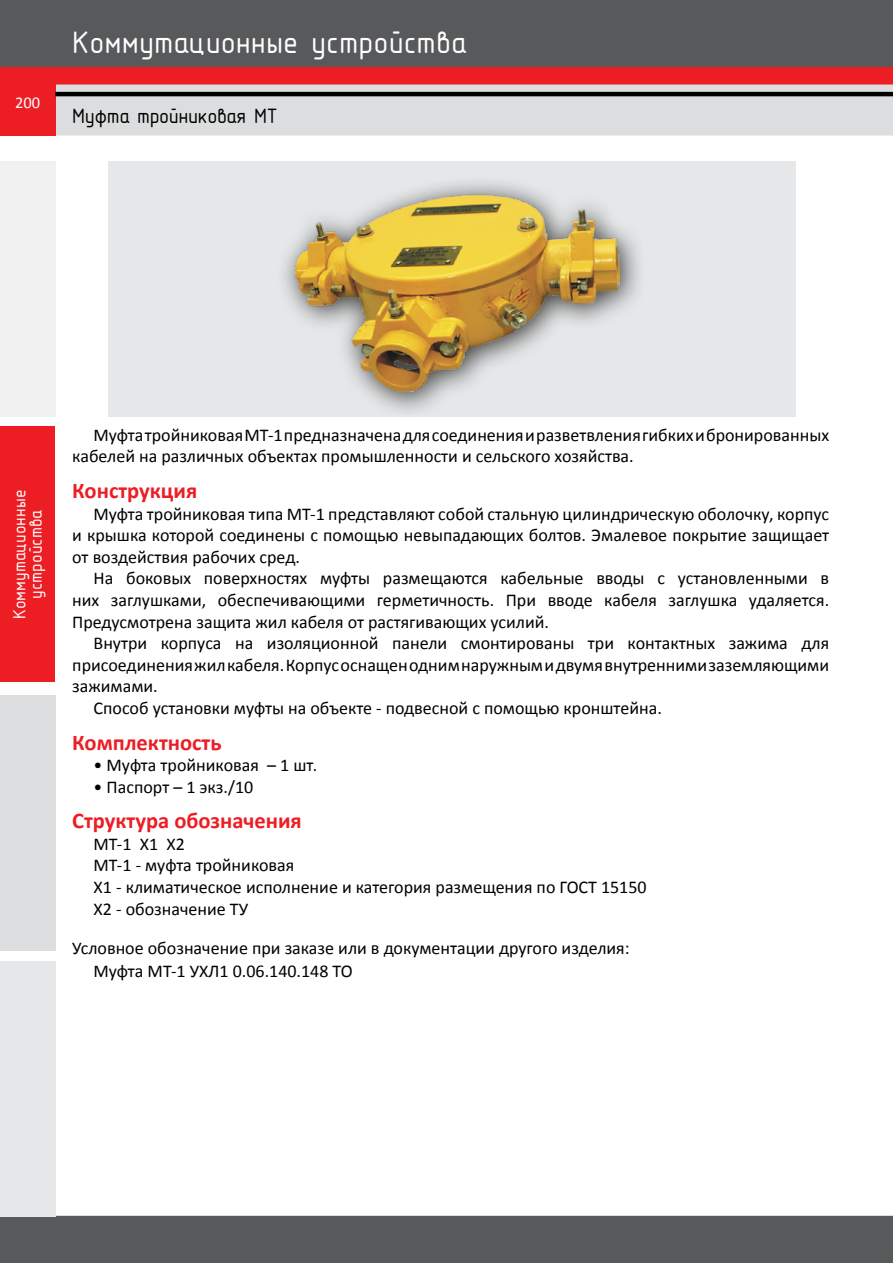
<style>
.page{position:relative;width:893px;height:1263px;background:#fff}
.page>*{position:absolute;margin:0;border:0;box-sizing:border-box;transform-origin:0 0}
.t1{font:31.5px "GOST 2.304 81 type B";color:#fff}
.t2{font:700 22.5px "Calibri";color:#ed1d24}
.t3{font:21px "GOST 2.304 81 type B";letter-spacing:-.02em;color:#000}
.t4{font:18px/21.6px "Calibri";color:#000}
.t5{font:18px/16.5px "GOST 2.304 81 type B";color:#fff;text-align:center}
.t6{font:16.5px "Calibri";color:#fff}
</style>
<div class="page">
<div style="left:0;top:0;width:893px;height:68px;background:#58595b"></div>
<div style="left:0;top:1216px;width:893px;height:47px;background:#58595b"></div>
<div style="left:0;top:68px;width:893px;height:17px;background:#ed1d24"></div>
<div style="left:55px;top:85px;width:838px;height:51px;background:#dcddde"></div>
<div style="left:0;top:68px;width:55px;height:68px;background:#ed1d24"></div>
<hr style="left:55px;top:92px;width:838px;height:4px;background:#000">
<div style="left:0;top:162px;width:55px;height:255px;background:#f1f1f2"></div>
<div style="left:0;top:695px;width:55px;height:255px;background:#dcddde"></div>
<div style="left:0;top:961px;width:55px;height:255px;background:#e6e7e8"></div>
<div style="left:0;top:427px;width:55px;height:255px;background:#ed1d24"></div>
<div style="left:108px;top:161px;width:338px;height:255px;background:#e6e7e8"></div>
<div style="left:390px;top:161px;width:405px;height:255px;background:#e6e7e8"></div>
<div style="left:276px;top:175px;width:371px;height:244px;background:#000;opacity:.75"></div>
<img style="left:295px;top:195px;width:325px;height:197px">
<p class="t6" style="left:15px;top:92px;width:27px">200</p>
<h1 class="t1" style="left:72px;top:25px;width:395px">Коммутационные устройства</h1>
<p class="t3" style="left:72px;top:105px;width:207px">Муфта тройниковая МТ</p>
<p class="t5" style="left:11px;top:619px;width:131px;rotate:-90deg">Коммутационные устройства</p>
<p class="t4" style="left:72px;top:424px;width:758px;text-indent:21px">Муфта тройниковая МТ-1 предназначена для соединения и разветвления гибких и бронированных кабелей на различных объектах промышленности и сельского хозяйства.</p>
<p class="t2" style="left:72px;top:476px;width:126px">Конструкция</p>
<p class="t4" style="left:72px;top:503px;width:758px;text-align:justify;text-indent:21px">Муфта тройниковая типа МТ-1 представляют собой стальную цилиндрическую оболочку, корпус и крышка которой соединены с помощью невыпадающих болтов. Эмалевое покрытие защищает от воздействия рабочих сред.</p>
<p class="t4" style="left:72px;top:568px;width:758px;text-align:justify;text-indent:21px">На боковых поверхностях муфты размещаются кабельные вводы с установленными в них заглушками, обеспечивающими герметичность. При вводе кабеля заглушка удаляется.<br>Предусмотрена защита жил кабеля от растягивающих усилий.</p>
<p class="t4" style="left:94px;top:632px;width:737px">Внутри корпуса на изоляционной панели смонтированы три контактных зажима для</p>
<p class="t4" style="left:72px;top:654px;width:758px">присоединения жил кабеля. Корпус оснащен одним наружным и двумя внутренними заземляющими</p>
<p class="t4" style="left:72px;top:676px;width:87px">зажимами.</p>
<p class="t4" style="left:94px;top:697px;width:570px">Способ установки муфты на объекте - подвесной с помощью кронштейна.</p>
<p class="t2" style="left:72px;top:728px;width:151px">Комплектность</p>
<p class="t4" style="left:94px;top:754px;width:225px">• Муфта тройниковая – 1 шт.</p>
<p class="t4" style="left:94px;top:776px;width:161px">• Паспорт – 1 экз./10</p>
<p class="t2" style="left:72px;top:806px;width:231px">Структура обозначения</p>
<p class="t4" style="left:94px;top:833px;width:555px">МТ-1 Х1 Х2<br>МТ-1 - муфта тройниковая<br>Х1 - климатическое исполнение и категория размещения по ГОСТ 15150<br>Х2 - обозначение ТУ</p>
<p class="t4" style="left:94px;top:937px;width:538px;line-height:22.5px;text-indent:-21px">Условное обозначение при заказе или в документации другого изделия:<br>Муфта МТ-1 УХЛ1 0.06.140.148 ТО</p>
</div>
